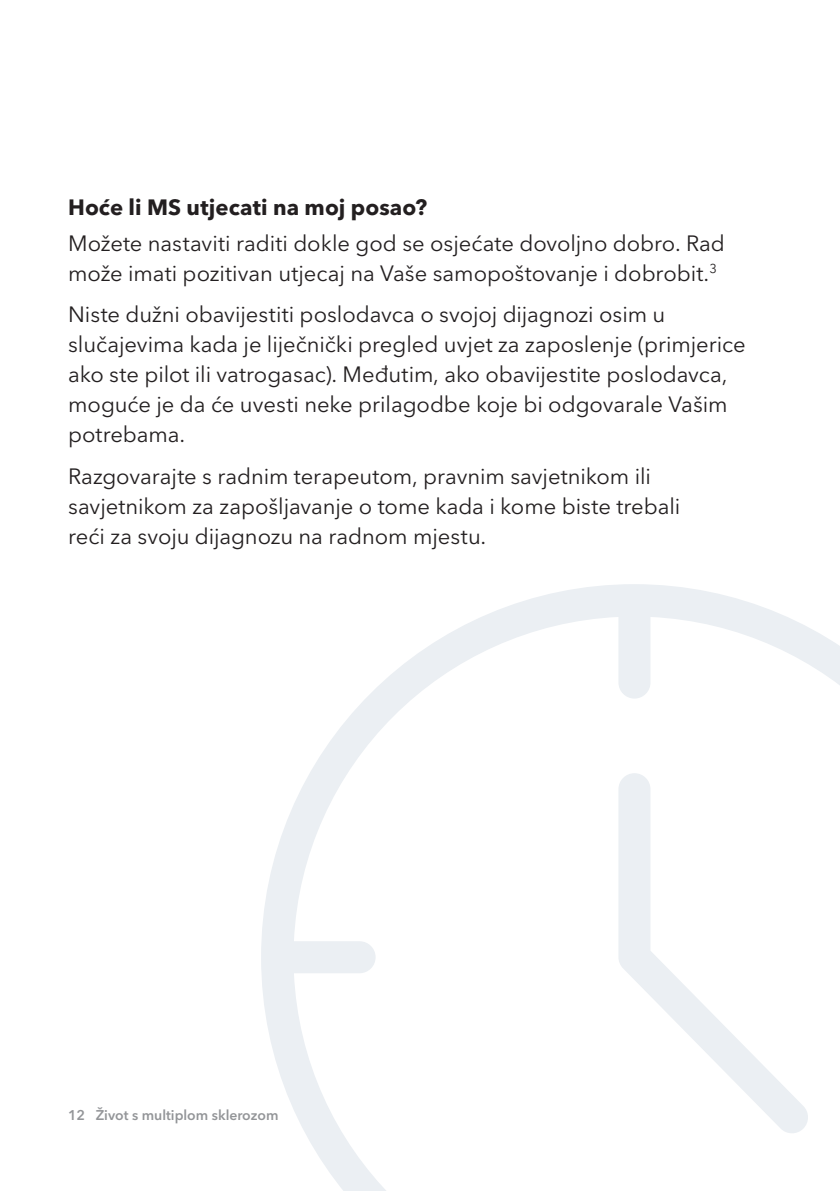
<style>
.page{position:relative;width:840px;height:1191px;background:#fff}
.page>*{position:absolute;margin:0;border:0;box-sizing:border-box;transform-origin:0 0}
.t1{font:22px/30px "Avenir Next LT Pro";letter-spacing:-.005em;color:#231f20}
.t2{font:700 22px "Avenir Next LT Pro";letter-spacing:.005em;color:#231f20}
.t3{font:600 14px "Avenir Next LT Pro";color:#939598}
</style>
<div class="page">
<svg style="left:261px;top:584px;width:578px;height:607px"></svg>
<svg style="left:618px;top:773px;width:191px;height:362px"></svg>
<p class="t2" style="left:68px;top:194px;width:360px">Hoće li MS utjecati na moj posao?</p>
<p class="t1" style="left:68px;top:228px;width:658px">Možete nastaviti raditi dokle god se osjećate dovoljno dobro. Rad može imati pozitivan utjecaj na Vaše samopoštovanje i dobrobit.<sup>3</sup></p>
<p class="t1" style="left:68px;top:299px;width:678px">Niste dužni obavijestiti poslodavca o svojoj dijagnozi osim u slučajevima kada je liječnički pregled uvjet za zaposlenje (primjerice ako ste pilot ili vatrogasac). Međutim, ako obavijestite poslodavca, moguće je da će uvesti neke prilagodbe koje bi odgovarale Vašim potrebama.</p>
<p class="t1" style="left:68px;top:461px;width:613px">Razgovarajte s radnim terapeutom, pravnim savjetnikom ili savjetnikom za zapošljavanje o tome kada i kome biste trebali reći za svoju dijagnozu na radnom mjestu.</p>
<p class="t3" style="left:68px;top:1106px;width:212px">12 Život s multiplom sklerozom</p>
</div>
